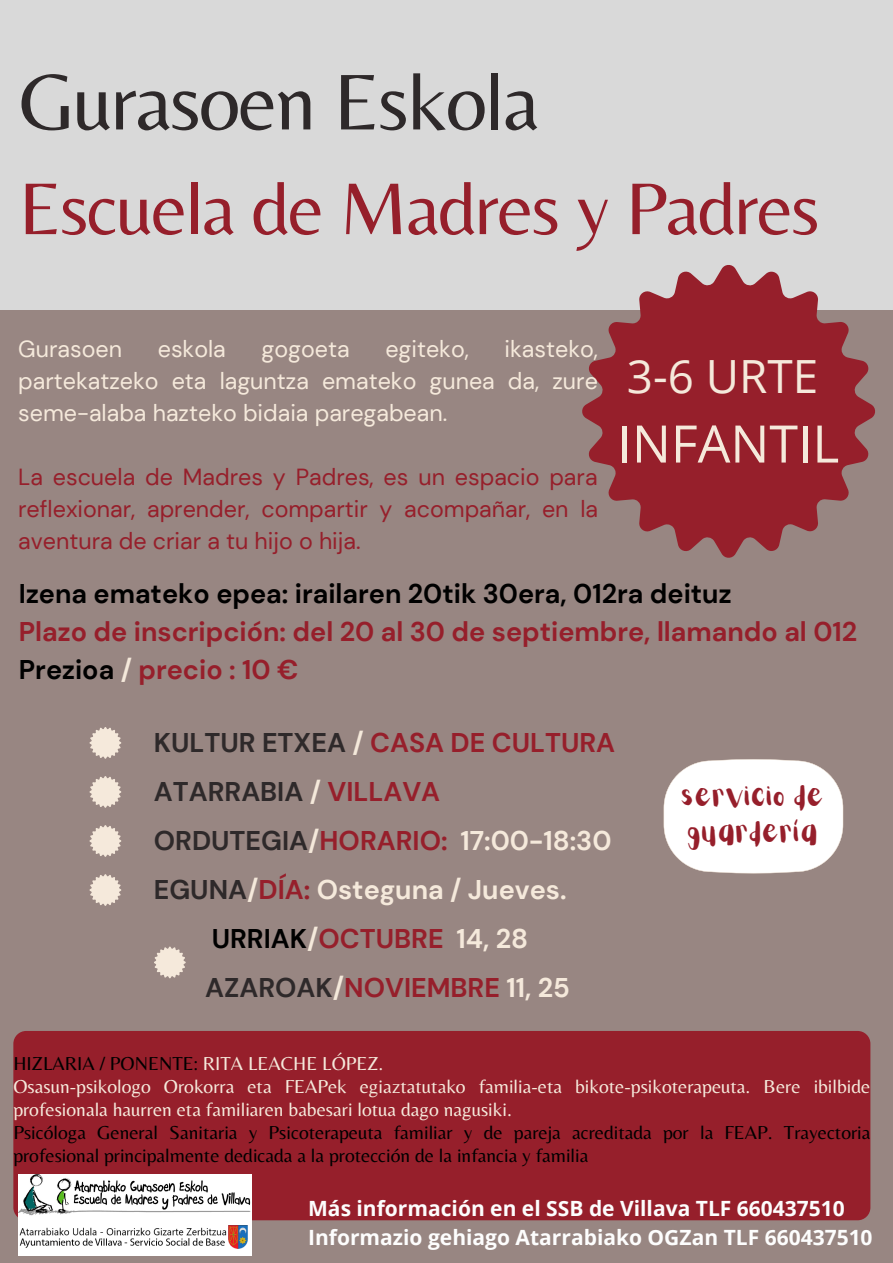
<style>
.page{position:relative;width:893px;height:1263px;background:#988682}
.page>*{position:absolute;margin:0;border:0;box-sizing:border-box;transform-origin:0 0}
.t1{font:82.12px "Belleza";letter-spacing:-.02em;color:#2e292a}
.t2{font:76.12px "Belleza";letter-spacing:-.02em;color:#961f2b}
.t3{font:51.75px "Open Sans";color:#f5e9db}
.t4{font:45.75px "Open Sans";color:#f5e9db}
.t5{font:700 27px "DM Sans";color:#961f2b}
.t6{font:700 27px "DM Sans";color:#f5e9db}
.t7{font:700 27px "DM Sans";color:#000}
.t8{font:700 27px "DM Sans";color:#2e292a}
.t9{font:26.25px/36.6px "Aloja Extended";color:#961f2b}
.t10{font:23.25px/32.1px "DM Sans";color:#f5e9db;text-align:justify}
.t11{font:23.25px/32.1px "DM Sans";color:#961f2b;text-align:justify}
.t12{font:700 21px "Open Sans";color:#fdfdfd}
.t13{font:19.5px/23.1px "Belleza";color:#000}
.t14{font:19.5px/23.1px "Belleza";color:#f5e9db}
.s1{color:#000}
.s2{color:#f5e9db}
.s3{color:#2e292a}
.s4{color:#961f2b}
</style>
<div class="page">
<div style="left:0;top:0;width:893px;height:310px;background:#d9d9d9"></div>
<svg style="left:582px;top:265px;width:293px;height:293px;fill:#961f2b"></svg>
<svg style="left:89px;top:776px;width:32px;height:32px"></svg>
<svg style="left:89px;top:825px;width:32px;height:32px"></svg>
<svg style="left:89px;top:874px;width:32px;height:32px"></svg>
<div style="left:13px;top:1031px;width:857px;height:189px;background:#961f2b;border-radius:13px"></div>
<img style="left:19px;top:1174px;width:233px;height:46px">
<svg style="left:89px;top:727px;width:32px;height:32px"></svg>
<svg style="left:154px;top:946px;width:32px;height:32px"></svg>
<svg style="left:663px;top:759px;width:180px;height:114px;background:#f2f0ef"></svg>
<img style="left:19px;top:1220px;width:233px;height:35px">
<p class="t1" style="left:19px;top:53px;width:522px">Gurasoen Eskola</p>
<p class="t2" style="left:19px;top:163px;width:802px">Escuela de Madres y Padres</p>
<p class="t10" style="left:18px;top:333px;width:581px;text-indent:486px">ikasteko, partekatzeko eta laguntza emateko gunea da, zure seme-alaba hazteko bidaia paregabean.</p>
<p class="t10" style="left:18px;top:333px;width:105px">Gurasoen</p>
<p class="t10" style="left:158px;top:333px;width:70px">eskola</p>
<p class="t10" style="left:262px;top:333px;width:90px">gogoeta</p>
<p class="t10" style="left:385px;top:333px;width:85px">egiteko,</p>
<p class="t11" style="left:18px;top:461px;width:581px">La escuela de Madres y Padres, es un espacio para reflexionar, aprender, compartir y acompañar, en la aventura de criar a tu hijo o hija.</p>
<p class="t4" style="left:627px;top:344px;width:193px">3-6 URTE</p>
<p class="t3" style="left:617px;top:407px;width:223px">INFANTIL</p>
<p class="t7" style="left:19px;top:576px;width:714px">Izena emateko epea: irailaren 20tik 30era, 012ra deituz</p>
<p class="t5" style="left:19px;top:614px;width:840px">Plazo de inscripción: del 20 al 30 de septiembre, llamando al 012</p>
<p class="t5" style="left:19px;top:652px;width:281px"><span class="s1">Prezioa</span> <span class="s2">/</span> precio : 10 €</p>
<p class="t5" style="left:154px;top:725px;width:463px"><span class="s3">KULTUR ETXEA</span> <span class="s2">/</span> CASA DE CULTURA</p>
<p class="t8" style="left:154px;top:774px;width:288px">ATARRABIA <span class="s2">/</span> <span class="s4">VILLAVA</span></p>
<p class="t6" style="left:154px;top:823px;width:459px"><span class="s3">ORDUTEGIA</span>/<span class="s4">HORARIO:</span> 17:00-18:30</p>
<p class="t6" style="left:154px;top:872px;width:414px"><span class="s3">EGUNA</span>/<span class="s4">DÍA:</span> Osteguna / Jueves.</p>
<p class="t5" style="left:212px;top:921px;width:318px"><span class="s1">URRIAK</span><span class="s2">/</span>OCTUBRE <span class="s2">14, 28</span></p>
<p class="t5" style="left:205px;top:970px;width:366px"><span class="s3">AZAROAK</span><span class="s2">/</span>NOVIEMBRE <span class="s2">11, 25</span></p>
<p class="t9" style="left:682px;top:779px;width:144px">servicio de guardería</p>
<p class="t13" style="left:13px;top:1051px;width:372px">HIZLARIA / PONENTE: <span class="s2">RITA LEACHE LÓPEZ.</span></p>
<p class="t14" style="left:13px;top:1074px;width:858px">Osasun-psikologo Orokorra eta FEAPek egiaztatutako familia-eta bikote-psikoterapeuta. Bere ibilbide profesionala haurren eta familiaren babesari lotua dago nagusiki.</p>
<p class="t13" style="left:13px;top:1121px;width:858px">Psicóloga General Sanitaria y Psicoterapeuta familiar y de pareja acreditada por la FEAP. Trayectoria profesional principalmente dedicada a la protección de la infancia y familia</p>
<p class="t12" style="left:308px;top:1193px;width:538px">Más información en el SSB de Villava TLF 660437510</p>
<p class="t12" style="left:308px;top:1222px;width:566px">Informazio gehiago Atarrabiako OGZan TLF 660437510</p>
</div>
